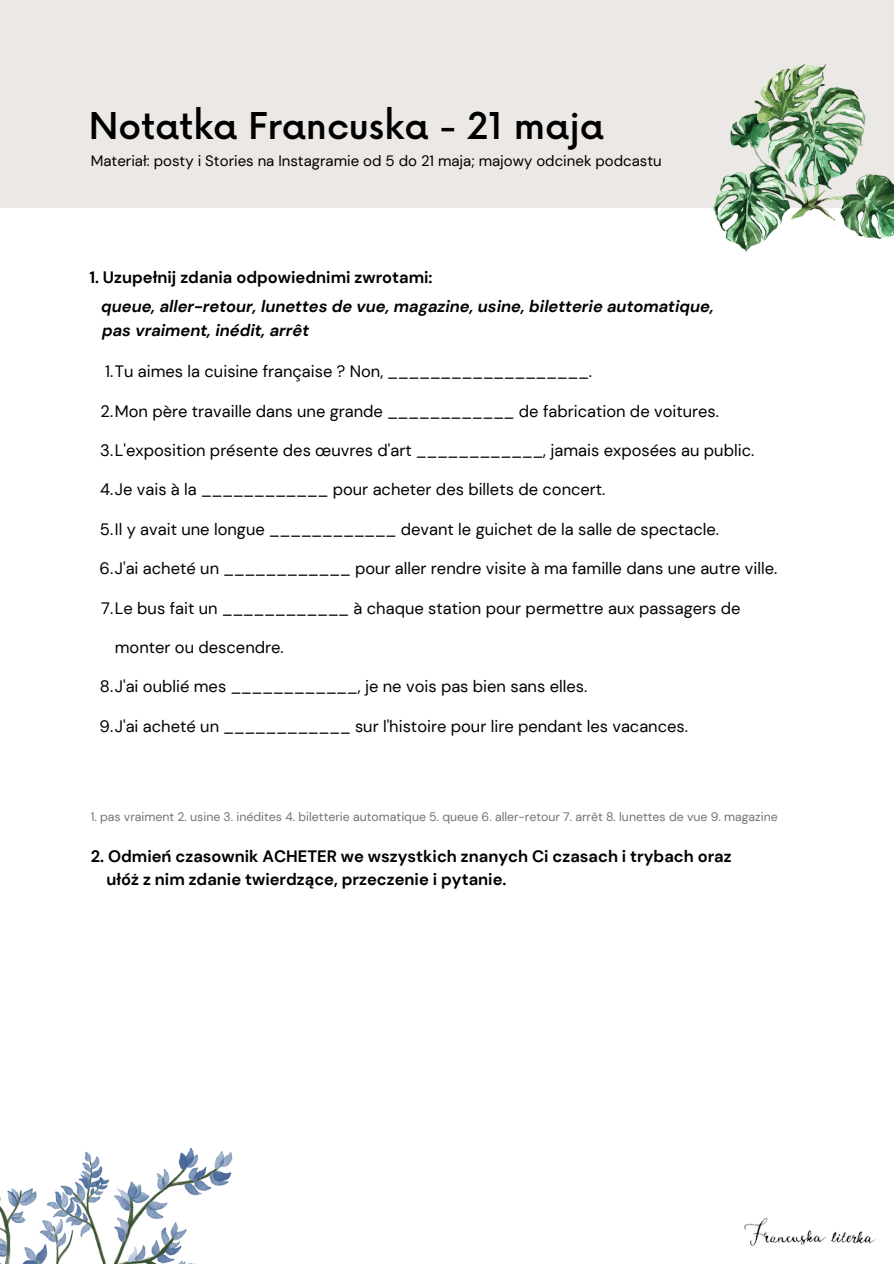
<style>
.page{position:relative;width:894px;height:1264px;background:#fff}
.page>*{position:absolute;margin:0;border:0;box-sizing:border-box;transform-origin:0 0}
.t1{font:500 36px "Now";color:#000}
.t2{font:16.5px "DM Sans";color:#000}
.t3{font:700 16.5px/23.7px "DM Sans";color:#000}
.t4{font:italic 700 16.5px/24.3px "DM Sans";color:#000}
.t5{font:15px "DM Sans";color:#000}
.t6{font:12.3px "DM Sans";color:#737373}
</style>
<div class="page">
<div style="left:0;top:0;width:893px;height:208px;background:#ebe8e5"></div>
<img style="left:744px;top:1218px;width:132px;height:28px">
<img style="left:713px;top:63px;width:180px;height:190px">
<img style="left:0;top:1148px;width:233px;height:115px">
<h2 class="t1" style="left:89px;top:107px;width:516px">Notatka Francuska - 21 maja</h2>
<p class="t5" style="left:91px;top:151px;width:572px">Materiał: posty i Stories na Instagramie od 5 do 21 maja; majowy odcinek podcastu</p>
<h2 class="t3" style="left:89px;top:266px;width:344px">1. Uzupełnij zdania odpowiednimi zwrotami:</h2>
<h2 class="t4" style="left:101px;top:294px;width:614px">queue, aller-retour, lunettes de vue, magazine, usine, biletterie automatique, pas vraiment, inédit, arrêt</h2>
<p class="t2" style="left:105px;top:361px;width:488px">1.Tu aimes la cuisine française ? Non, ___________________.</p>
<p class="t2" style="left:100px;top:400px;width:620px">2.Mon père travaille dans une grande ____________ de fabrication de voitures.</p>
<p class="t2" style="left:100px;top:440px;width:655px">3.L'exposition présente des œuvres d'art ____________, jamais exposées au public.</p>
<p class="t2" style="left:100px;top:479px;width:507px">4.Je vais à la ____________ pour acheter des billets de concert.</p>
<p class="t2" style="left:100px;top:518px;width:620px">5.Il y avait une longue ____________ devant le guichet de la salle de spectacle.</p>
<p class="t2" style="left:100px;top:558px;width:679px">6.J'ai acheté un ____________ pour aller rendre visite à ma famille dans une autre ville.</p>
<p class="t2" style="left:101px;top:597px;width:640px">7.Le bus fait un ____________ à chaque station pour permettre aux passagers de</p>
<p class="t2" style="left:115px;top:636px;width:170px">monter ou descendre.</p>
<p class="t2" style="left:100px;top:676px;width:488px">8.J'ai oublié mes ____________, je ne vois pas bien sans elles.</p>
<p class="t2" style="left:100px;top:715px;width:589px">9.J'ai acheté un ____________ sur l'histoire pour lire pendant les vacances.</p>
<p class="t6" style="left:91px;top:808px;width:688px">1. pas vraiment 2. usine 3. inédites 4. biletterie automatique 5. queue 6. aller-retour 7. arrêt 8. lunettes de vue 9. magazine</p>
<p class="t3" style="left:106px;top:844px;width:626px;text-indent:-16px">2. Odmień czasownik ACHETER we wszystkich znanych Ci czasach i trybach oraz ułóż z nim zdanie twierdzące, przeczenie i pytanie.</p>
</div>
